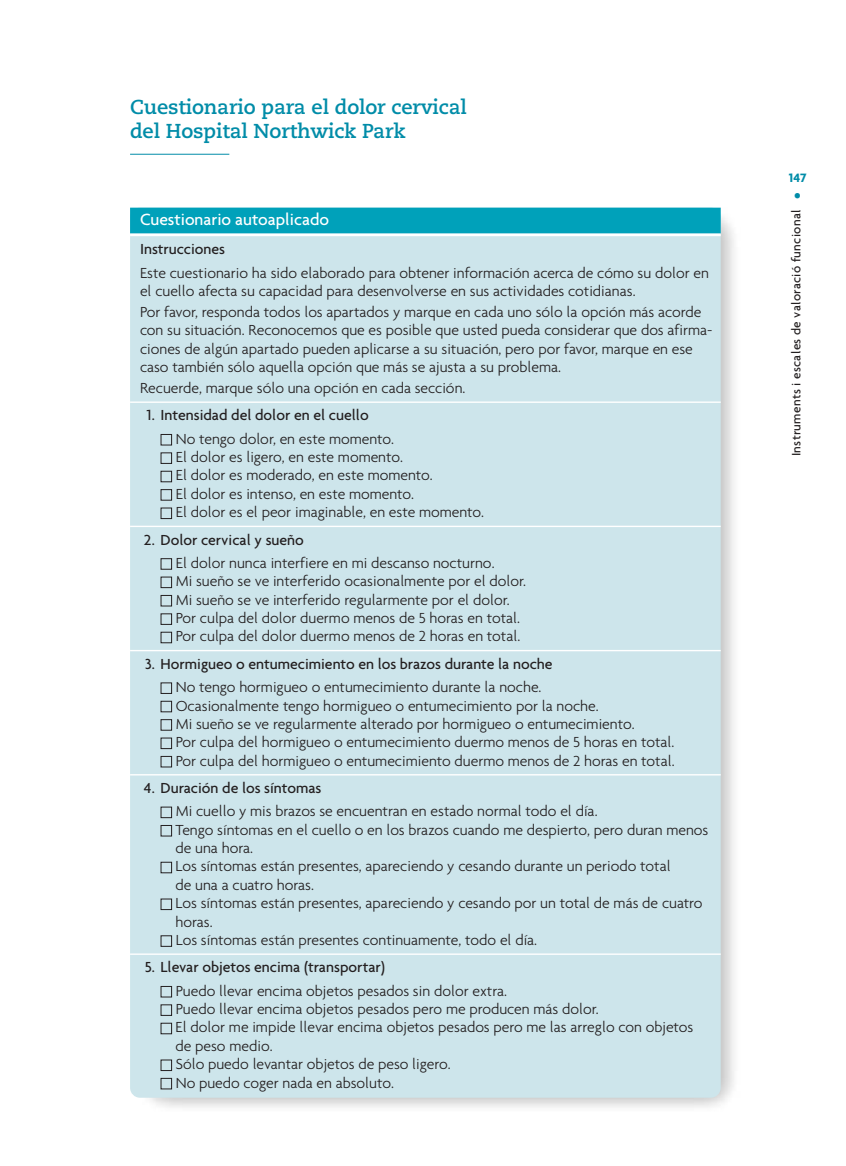
<style>
.page{position:relative;width:846px;height:1166px;background:#fff}
.page>*{position:absolute;margin:0;border:0;box-sizing:border-box;transform-origin:0 0}
.t1{font:700 20.12px/24.5px "Caecilia";letter-spacing:-.005em;color:#008ca8}
.t2{font:500 17.5px "Agenda";color:#fff}
.t3{font:300 15.75px/18.4px "Agenda";color:#231f20}
.t4{font:500 15.75px "Agenda";color:#231f20}
.t5{font:700 15.75px "Agenda";color:#008ca8}
.t6{font:500 13.12px "Agenda";letter-spacing:.025em;color:#231f20}
.t7{font:700 13.12px "Agenda";color:#008ca8}
</style>
<div class="page">
<hr style="left:130px;top:154px;width:99px;height:1px;background:#008ca8">
<img style="left:720px;top:208px;width:14px;height:440px">
<div style="left:130px;top:208px;width:590px;height:889px;background:#cde5eb;border-radius:10px"></div>
<div style="left:130px;top:208px;width:590px;height:25px;background:#00a1ba"></div>
<hr style="left:130px;top:233px;width:590px;height:3px;background:#fff">
<hr style="left:130px;top:401px;width:590px;height:2px;background:#fff">
<hr style="left:130px;top:525px;width:590px;height:2px;background:#fff">
<hr style="left:130px;top:650px;width:590px;height:1px;background:#fff">
<hr style="left:130px;top:774px;width:590px;height:1px;background:#fff">
<hr style="left:130px;top:953px;width:590px;height:1px;background:#fff">
<svg style="left:160px;top:434px;width:12px;height:655px"></svg>
<p class="t1" style="left:130px;top:96px;width:338px">Cuestionario para el dolor cervical del Hospital Northwick Park</p>
<p class="t2" style="left:140px;top:212px;width:190px">Cuestionario autoaplicado</p>
<p class="t4" style="left:140px;top:243px;width:87px">Instrucciones</p>
<p class="t3" style="left:140px;top:265px;width:570px">Este cuestionario ha sido elaborado para obtener información acerca de cómo su dolor en el cuello afecta su capacidad para desenvolverse en sus actividades cotidianas.</p>
<p class="t3" style="left:140px;top:304px;width:574px">Por favor, responda todos los apartados y marque en cada uno sólo la opción más acorde con su situación. Reconocemos que es posible que usted pueda considerar que dos afirma&shy;ciones de algún apartado pueden aplicarse a su situación, pero por favor, marque en ese caso también sólo aquella opción que más se ajusta a su problema.</p>
<p class="t3" style="left:140px;top:380px;width:327px">Recuerde, marque sólo una opción en cada sección.</p>
<p class="t4" style="left:147px;top:409px;width:223px">1. Intensidad del dolor en el cuello</p>
<p class="t3" style="left:176px;top:431px;width:310px">No tengo dolor, en este momento.<br>El dolor es ligero, en este momento.<br>El dolor es moderado, en este momento.<br>El dolor es intenso, en este momento.<br>El dolor es el peor imaginable, en este momento.</p>
<p class="t4" style="left:144px;top:533px;width:161px">2. Dolor cervical y sueño</p>
<p class="t3" style="left:176px;top:555px;width:352px">El dolor nunca interfiere en mi descanso nocturno.<br>Mi sueño se ve interferido ocasionalmente por el dolor.<br>Mi sueño se ve interferido regularmente por el dolor.<br>Por culpa del dolor duermo menos de 5 horas en total.<br>Por culpa del dolor duermo menos de 2 horas en total.</p>
<p class="t4" style="left:145px;top:657px;width:409px">3. Hormigueo o entumecimiento en los brazos durante la noche</p>
<p class="t3" style="left:176px;top:679px;width:500px">No tengo hormigueo o entumecimiento durante la noche.<br>Ocasionalmente tengo hormigueo o entumecimiento por la noche.<br>Mi sueño se ve regularmente alterado por hormigueo o entumecimiento.<br>Por culpa del hormigueo o entumecimiento duermo menos de 5 horas en total.<br>Por culpa del hormigueo o entumecimiento duermo menos de 2 horas en total.</p>
<p class="t4" style="left:144px;top:781px;width:179px">4. Duración de los síntomas</p>
<p class="t3" style="left:176px;top:803px;width:534px">Mi cuello y mis brazos se encuentran en estado normal todo el día.<br>Tengo síntomas en el cuello o en los brazos cuando me despierto, pero duran menos de una hora.<br>Los síntomas están presentes, apareciendo y cesando durante un periodo total<br>de una a cuatro horas.<br>Los síntomas están presentes, apareciendo y cesando por un total de más de cuatro horas.<br>Los síntomas están presentes continuamente, todo el día.</p>
<p class="t4" style="left:145px;top:961px;width:242px">5. Llevar objetos encima (transportar)</p>
<p class="t3" style="left:176px;top:982px;width:519px">Puedo llevar encima objetos pesados sin dolor extra.<br>Puedo llevar encima objetos pesados pero me producen más dolor.<br>El dolor me impide llevar encima objetos pesados pero me las arreglo con objetos de peso medio.<br>Sólo puedo levantar objetos de peso ligero.<br>No puedo coger nada en absoluto.</p>
<p class="t7" style="left:788px;top:173px;width:19px">147</p>
<p class="t5" style="left:790px;top:199px;width:8px;rotate:-90deg">•</p>
<p class="t6" style="left:791px;top:456px;width:248px;rotate:-90deg">Instruments i escales de valoració funcional</p>
</div>
